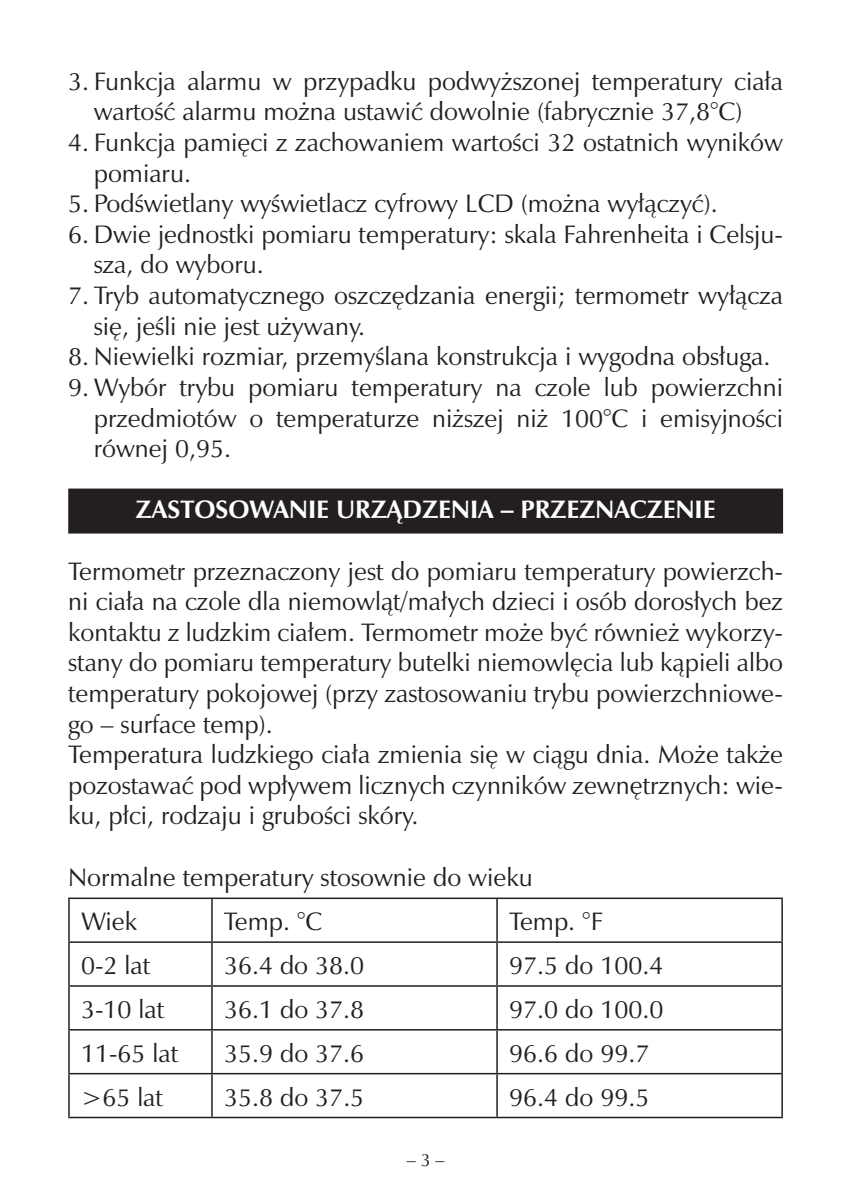
<style>
.page{position:relative;width:851px;height:1191px;background:#fff}
.page>*{position:absolute;margin:0;border:0;box-sizing:border-box;transform-origin:0 0}
.t1{font:25.5px/30.6px "Zapf Humnst PL Roman A";color:#231f20}
.t2{font:25.5px "Zapf Humnst PL Bold A";color:#fff}
.t3{font:18px "Zapf Humnst PL Roman A";color:#231f20}
</style>
<div class="page">
<div style="left:68px;top:489px;width:715px;height:45px;background:#231f20"></div>
<hr style="left:68px;top:897px;width:144px;height:2px;background:#231f20">
<hr style="left:68px;top:899px;width:2px;height:42px;background:#231f20">
<hr style="left:212px;top:897px;width:285px;height:2px;background:#231f20">
<hr style="left:211px;top:899px;width:2px;height:42px;background:#231f20">
<hr style="left:497px;top:897px;width:285px;height:2px;background:#231f20">
<hr style="left:496px;top:899px;width:1px;height:42px;background:#231f20">
<hr style="left:781px;top:899px;width:1px;height:42px;background:#231f20">
<hr style="left:68px;top:941px;width:144px;height:2px;background:#231f20">
<hr style="left:68px;top:943px;width:2px;height:42px;background:#231f20">
<hr style="left:212px;top:941px;width:285px;height:2px;background:#231f20">
<hr style="left:211px;top:943px;width:2px;height:42px;background:#231f20">
<hr style="left:497px;top:941px;width:285px;height:2px;background:#231f20">
<hr style="left:496px;top:943px;width:1px;height:42px;background:#231f20">
<hr style="left:781px;top:943px;width:1px;height:42px;background:#231f20">
<hr style="left:68px;top:985px;width:144px;height:2px;background:#231f20">
<hr style="left:68px;top:987px;width:2px;height:42px;background:#231f20">
<hr style="left:212px;top:985px;width:285px;height:2px;background:#231f20">
<hr style="left:211px;top:987px;width:2px;height:42px;background:#231f20">
<hr style="left:497px;top:985px;width:285px;height:2px;background:#231f20">
<hr style="left:496px;top:987px;width:1px;height:42px;background:#231f20">
<hr style="left:781px;top:987px;width:1px;height:42px;background:#231f20">
<hr style="left:68px;top:1029px;width:144px;height:1px;background:#231f20">
<hr style="left:68px;top:1030px;width:2px;height:43px;background:#231f20">
<hr style="left:212px;top:1029px;width:285px;height:1px;background:#231f20">
<hr style="left:211px;top:1030px;width:2px;height:43px;background:#231f20">
<hr style="left:497px;top:1029px;width:285px;height:1px;background:#231f20">
<hr style="left:496px;top:1030px;width:1px;height:43px;background:#231f20">
<hr style="left:781px;top:1030px;width:1px;height:43px;background:#231f20">
<hr style="left:68px;top:1073px;width:144px;height:1px;background:#231f20">
<hr style="left:68px;top:1074px;width:2px;height:43px;background:#231f20">
<hr style="left:212px;top:1073px;width:285px;height:1px;background:#231f20">
<hr style="left:211px;top:1074px;width:2px;height:43px;background:#231f20">
<hr style="left:497px;top:1073px;width:285px;height:1px;background:#231f20">
<hr style="left:496px;top:1074px;width:1px;height:43px;background:#231f20">
<hr style="left:781px;top:1074px;width:1px;height:43px;background:#231f20">
<hr style="left:68px;top:1117px;width:144px;height:1px;background:#231f20">
<hr style="left:212px;top:1117px;width:285px;height:1px;background:#231f20">
<hr style="left:497px;top:1117px;width:285px;height:1px;background:#231f20">
<p class="t1" style="left:68px;top:66px;width:716px;text-align:center">3. Funkcja alarmu w przypadku podwyższonej temperatury ciała wartość alarmu można ustawić dowolnie (fabrycznie 37,8°C)</p>
<p class="t1" style="left:94px;top:127px;width:690px;text-indent:-26px">4. Funkcja pamięci z zachowaniem wartości 32 ostatnich wyników pomiaru.</p>
<p class="t1" style="left:68px;top:188px;width:651px">5. Podświetlany wyświetlacz cyfrowy LCD (można wyłączyć).</p>
<p class="t1" style="left:94px;top:219px;width:690px;text-indent:-26px">6. Dwie jednostki pomiaru temperatury: skala Fahrenheita i Celsju&shy;sza, do wyboru.</p>
<p class="t1" style="left:94px;top:280px;width:690px;text-indent:-26px">7. Tryb automatycznego oszczędzania energii; termometr wyłącza się, jeśli nie jest używany.</p>
<p class="t1" style="left:68px;top:341px;width:703px">8. Niewielki rozmiar, przemyślana konstrukcja i wygodna obsługa.</p>
<p class="t1" style="left:94px;top:372px;width:690px;text-align:justify;text-indent:-26px">9. Wybór trybu pomiaru temperatury na czole lub powierzchni przedmiotów o temperaturze niższej niż 100°C i emisyjności równej 0,95.</p>
<p class="t2" style="left:136px;top:494px;width:581px">ZASTOSOWANIE URZĄDZENIA – PRZEZNACZENIE</p>
<p class="t1" style="left:68px;top:555px;width:716px">Termometr przeznaczony jest do pomiaru temperatury powierzch&shy;ni ciała na czole dla niemowląt/małych dzieci i osób dorosłych bez kontaktu z ludzkim ciałem. Termometr może być również wykorzy&shy;stany do pomiaru temperatury butelki niemowlęcia lub kąpieli albo temperatury pokojowej (przy zastosowaniu trybu powierzchniowe&shy;go – surface temp).<br>Temperatura ludzkiego ciała zmienia się w ciągu dnia. Może także pozostawać pod wpływem licznych czynników zewnętrznych: wie&shy;ku, płci, rodzaju i grubości skóry.</p>
<p class="t1" style="left:81px;top:854px;width:453px;line-height:44.7px;text-indent:-13px">Normalne temperatury stosownie do wieku<br>Wiek</p>
<p class="t1" style="left:224px;top:906px;width:100px">Temp. °C</p>
<p class="t1" style="left:509px;top:906px;width:96px">Temp. °F</p>
<p class="t1" style="left:81px;top:950px;width:71px">0-2 lat</p>
<p class="t1" style="left:224px;top:950px;width:142px">36.4 do 38.0</p>
<p class="t1" style="left:509px;top:950px;width:156px">97.5 do 100.4</p>
<p class="t1" style="left:81px;top:994px;width:85px">3-10 lat</p>
<p class="t1" style="left:224px;top:994px;width:142px">36.1 do 37.8</p>
<p class="t1" style="left:509px;top:994px;width:156px">97.0 do 100.0</p>
<p class="t1" style="left:81px;top:1037px;width:99px">11-65 lat</p>
<p class="t1" style="left:224px;top:1037px;width:142px">35.9 do 37.6</p>
<p class="t1" style="left:509px;top:1037px;width:142px">96.6 do 99.7</p>
<p class="t1" style="left:81px;top:1081px;width:83px">﹥65 lat</p>
<p class="t1" style="left:224px;top:1081px;width:142px">35.8 do 37.5</p>
<p class="t1" style="left:509px;top:1081px;width:142px">96.4 do 99.5</p>
<p class="t3" style="left:406px;top:1148px;width:39px">– 3 –</p>
</div>
